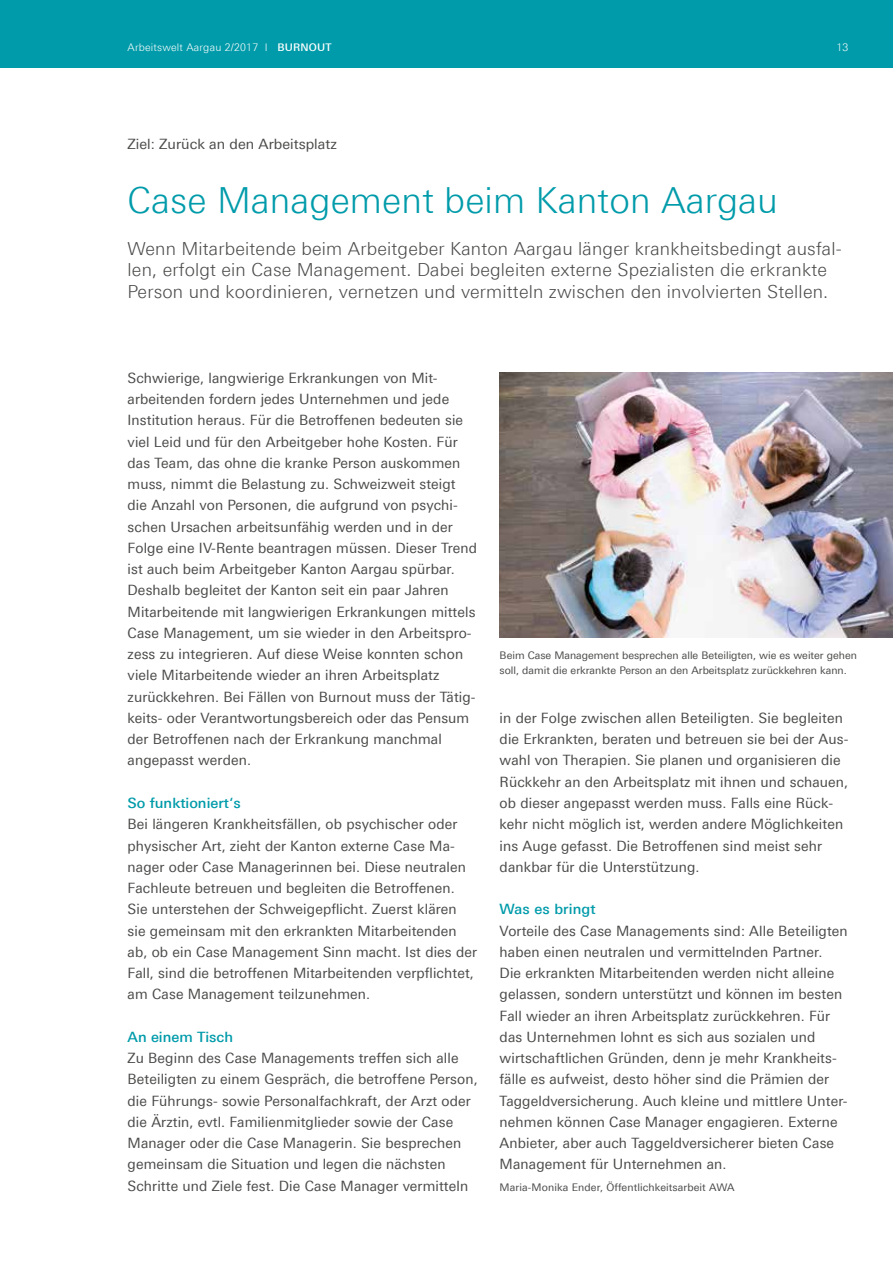
<style>
.page{position:relative;width:893px;height:1263px;background:#fff}
.page>*{position:absolute;margin:0;border:0;box-sizing:border-box;transform-origin:0 0}
.t1{font:300 36px "Linotype Univers 330";letter-spacing:.005em;color:#009baa}
.t2{font:300 18px/21.3px "Linotype Univers 330";letter-spacing:.01em;color:#4a4a49}
.t3{font:14.25px/21.3px "Linotype Univers 430";letter-spacing:.01em;color:#4a4a49}
.t4{font:500 14.25px "Linotype Univers 530";color:#009baa}
.t5{font:10.5px/14.9px "Linotype Univers 430";color:#4a4a49}
.t6{font:300 10.5px "Linotype Univers 330";letter-spacing:.02em;color:#fff}
.s1{font-family:"Linotype Univers 530";font-weight:500}
</style>
<div class="page">
<div style="left:0;top:0;width:893px;height:68px;background:#009baa"></div>
<img style="left:500px;top:372px;width:393px;height:266px">
<p class="t6" style="left:128px;top:41px;width:206px">Arbeitswelt Aargau 2/2017 I <span class="s1">BURNOUT</span></p>
<p class="t6" style="left:836px;top:41px;width:13px">13</p>
<p class="t3" style="left:128px;top:133px;width:211px">Ziel: Zurück an den Arbeitsplatz</p>
<h1 class="t1" style="left:128px;top:179px;width:652px">Case Management beim Kanton Aargau</h1>
<p class="t2" style="left:128px;top:238px;width:716px">Wenn Mitarbeitende beim Arbeitgeber Kanton Aargau länger krankheitsbedingt ausfal&shy;len, erfolgt ein Case Management. Dabei begleiten externe Spezialisten die erkrankte<br>Person und koordinieren, vernetzen und vermitteln zwischen den involvierten Stellen.</p>
<p class="t3" style="left:128px;top:367px;width:351px">Schwierige, langwierige Erkrankungen von Mit&shy;arbeitenden fordern jedes Unternehmen und jede Institution heraus. Für die Betroffenen bedeuten sie viel Leid und für den Arbeitgeber hohe Kosten. Für das Team, das ohne die kranke Person auskommen muss, nimmt die Belastung zu. Schweizweit steigt die Anzahl von Personen, die aufgrund von psychi&shy;schen Ursachen arbeitsunfähig werden und in der Folge eine IV-Rente beantragen müssen. Dieser Trend ist auch beim Arbeitgeber Kanton Aargau spürbar.<br>Deshalb begleitet der Kanton seit ein paar Jahren Mitarbeitende mit langwierigen Erkrankungen mittels Case Management, um sie wieder in den Arbeitspro&shy;zess zu integrieren. Auf diese Weise konnten schon viele Mitarbeitende wieder an ihren Arbeitsplatz zurückkehren. Bei Fällen von Burnout muss der Tätig&shy;keits- oder Verantwortungsbereich oder das Pensum der Betroffenen nach der Erkrankung manchmal angepasst werden.</p>
<p class="t4" style="left:128px;top:794px;width:115px">So funktioniert‘s</p>
<p class="t3" style="left:128px;top:813px;width:351px">Bei längeren Krankheitsfällen, ob psychischer oder physischer Art, zieht der Kanton externe Case Ma&shy;nager oder Case Managerinnen bei. Diese neutralen Fachleute betreuen und begleiten die Betroffenen.<br>Sie unterstehen der Schweigepflicht. Zuerst klären sie gemeinsam mit den erkrankten Mitarbeitenden ab, ob ein Case Management Sinn macht. Ist dies der Fall, sind die betroffenen Mitarbeitenden verpflichtet, am Case Management teilzunehmen.</p>
<p class="t4" style="left:128px;top:1028px;width:107px">An einem Tisch</p>
<p class="t3" style="left:128px;top:1047px;width:352px">Zu Beginn des Case Managements treffen sich alle Beteiligten zu einem Gespräch, die betroffene Person, die Führungs- sowie Personalfachkraft, der Arzt oder die Ärztin, evtl. Familienmitglieder sowie der Case Manager oder die Case Managerin. Sie besprechen gemeinsam die Situation und legen die nächsten Schritte und Ziele fest. Die Case Manager vermitteln</p>
<p class="t5" style="left:500px;top:648px;width:359px">Beim Case Management besprechen alle Beteiligten, wie es weiter gehen soll, damit die erkrankte Person an den Arbeitsplatz zurückkehren kann.</p>
<p class="t3" style="left:500px;top:707px;width:350px">in der Folge zwischen allen Beteiligten. Sie begleiten die Erkrankten, beraten und betreuen sie bei der Aus&shy;wahl von Therapien. Sie planen und organisieren die Rückkehr an den Arbeitsplatz mit ihnen und schauen, ob dieser angepasst werden muss. Falls eine Rück&shy;kehr nicht möglich ist, werden andere Möglichkeiten ins Auge gefasst. Die Betroffenen sind meist sehr dankbar für die Unterstützung.</p>
<p class="t4" style="left:500px;top:901px;width:98px">Was es bringt</p>
<p class="t3" style="left:500px;top:920px;width:350px">Vorteile des Case Managements sind: Alle Beteiligten haben einen neutralen und vermittelnden Partner.<br>Die erkrankten Mitarbeitenden werden nicht alleine gelassen, sondern unterstützt und können im besten Fall wieder an ihren Arbeitsplatz zurückkehren. Für das Unternehmen lohnt es sich aus sozialen und wirtschaftlichen Gründen, denn je mehr Krankheits&shy;fälle es aufweist, desto höher sind die Prämien der Taggeldversicherung. Auch kleine und mittlere Unter&shy;nehmen können Case Manager engagieren. Externe Anbieter, aber auch Taggeldversicherer bieten Case Management für Unternehmen an.</p>
<p class="t5" style="left:500px;top:1179px;width:236px">Maria-Monika Ender, Öffentlichkeitsarbeit AWA</p>
</div>
